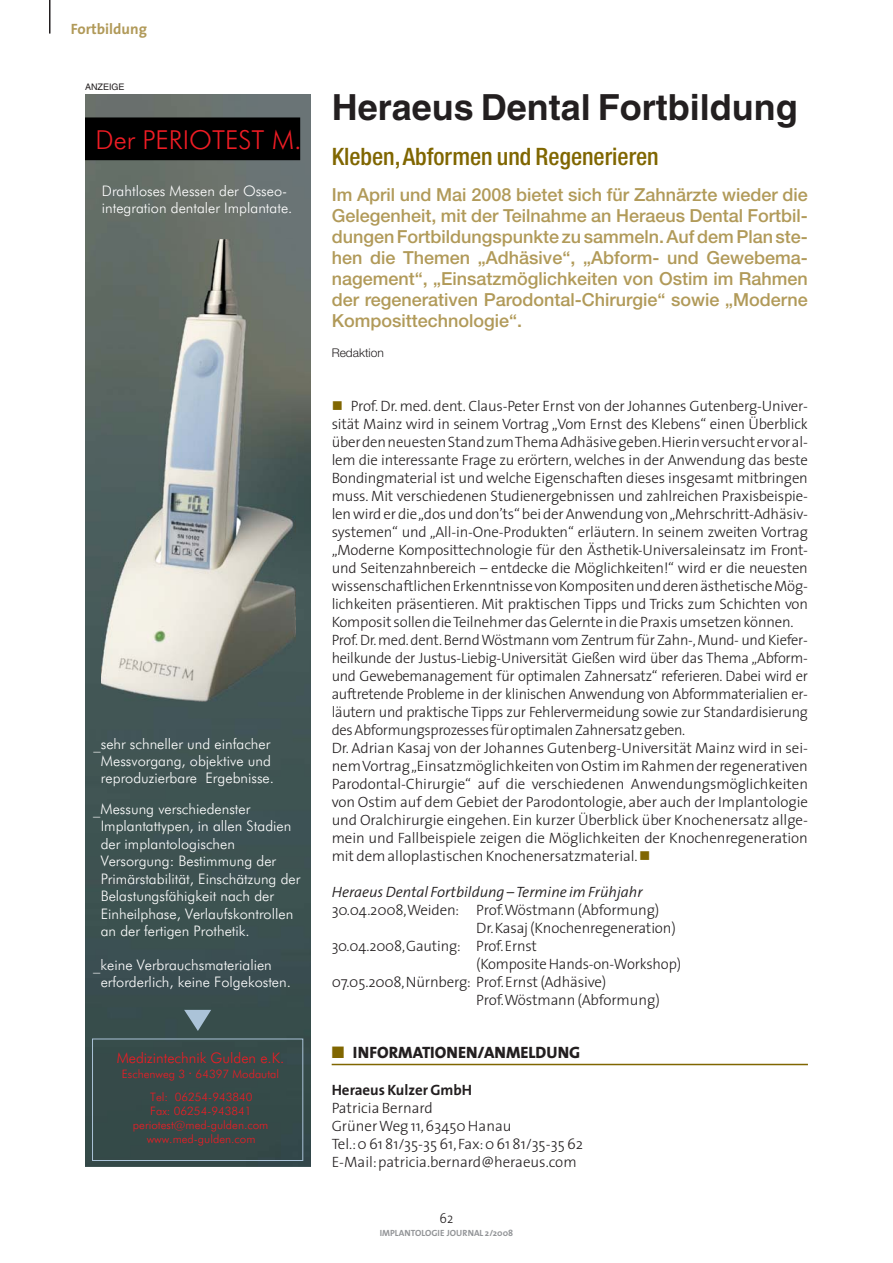
<style>
.page{position:relative;width:893px;height:1263px;background:#fff}
.page>*{position:absolute;margin:0;border:0;box-sizing:border-box;transform-origin:0 0}
.t1{font:700 36px "Helvetica";color:#231f20}
.t2{font:26.25px "Futura Lt BT+EQHXXU+PWFXUG";color:#ed1c24}
.t3{font:500 condensed 24px "Helvetica Neue";color:#806600}
.t4{font:500 18px/21px "Helvetica Neue";color:#b19a59;text-align:justify}
.t5{font:800 16.5px "The Sans";color:#231f20}
.t6{font:300 15px/18px "The Sans";letter-spacing:-.01em;color:#231f20}
.t7{font:italic 300 15px "The Sans";color:#231f20}
.t8{font:700 15px "The Sans";color:#231f20}
.t9{font:700 15px "The Sans";color:#b19a59}
.t10{font:14.55px/17.4px "Futura Lt BT+EQHXXU+PWFXUG";color:#fff}
.t11{font:14.55px "Futura Lt BT+EQHXXU+PWFXUG";color:#ed1c24}
.t12{font:300 14.25px "The Sans";color:#231f20;scale:.9 1}
.t13{font:300 12px "Helvetica Neue";color:#231f20}
.t14{font:11.7px/14px "Futura Lt BT+EQHXXU+PWFXUG";color:#ed1c24;text-align:center}
.t15{font:700 9px "The Sans";color:#939598}
.t16{font:9px "Helvetica";color:#231f20}
.s1{font-family:"Arial+QPDMMS+IFHFPW";font-size:13.05px}
.s2{color:#806600}
</style>
<div class="page">
<hr style="left:49px;top:0;width:2px;height:34px;background:#231f20">
<hr style="left:332px;top:1064px;width:476px;height:1px;background:#806600">
<svg style="left:85px;top:95px;width:225px;height:1071px;background:#5c6966"></svg>
<p class="t9" style="left:71px;top:21px;width:78px">Fortbildung</p>
<p class="t16" style="left:85px;top:84px;width:41px">ANZEIGE</p>
<h2 class="t2" style="left:95px;top:129px;width:208px">Der PERIOTEST M.</h2>
<p class="t10" style="left:102px;top:183px;width:192px">Drahtloses Messen der Osseo&shy;integration dentaler Implantate.</p>
<p class="t10" style="left:94px;top:736px;width:182px;text-align:center">_sehr schneller und einfacher<br>Messvorgang, objektive und reproduzierbare Ergebnisse.</p>
<p class="t10" style="left:101px;top:801px;width:201px;text-indent:-7px">_Messung verschiedenster<br>Implantattypen, in allen Stadien der implantologischen<br>Versorgung: Bestimmung der<br>Primärstabilität, Einschätzung der<br>Belastungsfähigkeit nach der<br>Einheilphase, Verlaufskontrollen an der fertigen Prothetik.</p>
<p class="t10" style="left:101px;top:957px;width:192px;text-indent:-7px">_keine Verbrauchsmaterialien erforderlich, keine Folgekosten.</p>
<p class="t11" style="left:117px;top:1051px;width:169px">Medizintechnik Gulden e.K.</p>
<p class="t14" style="left:122px;top:1063px;width:159px;line-height:22.8px">Eschenweg 3 <span class="s1">·</span> 64397 Modautal<br>Tel: 06254-943840</p>
<p class="t14" style="left:133px;top:1104px;width:137px">Fax: 06254-943841 periotest@med-gulden.com www.med-gulden.com</p>
<h1 class="t1" style="left:332px;top:94px;width:467px">Heraeus Dental Fortbildung</h1>
<h3 class="t3" style="left:332px;top:148px;width:329px">Kleben,Abformen und Regenerieren</h3>
<p class="t4" style="left:332px;top:186px;width:478px">Im April und Mai 2008 bietet sich für Zahnärzte wieder die Gelegenheit, mit der Teilnahme an Heraeus Dental Fortbil&shy;dungen Fortbildungspunkte zu sammeln. Auf dem Plan ste&shy;hen die Themen „Adhäsive“, „Abform- und Gewebema&shy;nagement“, „Einsatzmöglichkeiten von Ostim im Rahmen der regenerativen Parodontal-Chirurgie“ sowie „Moderne Komposittechnologie“.</p>
<p class="t13" style="left:332px;top:348px;width:54px">Redaktion</p>
<p class="t6" style="left:332px;top:398px;width:478px;text-indent:19px">Prof. Dr. med. dent. Claus-Peter Ernst von der Johannes Gutenberg-Univer&shy;sität Mainz wird in seinem Vortrag „Vom Ernst des Klebens“ einen Überblick über den neuesten Stand zum Thema Adhäsive geben.Hierin versucht er vor al&shy;lem die interessante Frage zu erörtern, welches in der Anwendung das beste Bondingmaterial ist und welche Eigenschaften dieses insgesamt mitbringen muss. Mit verschiedenen Studienergebnissen und zahlreichen Praxisbeispie&shy;len wird er die „dos und don’ts“ bei der Anwendung von „Mehrschritt-Adhäsiv&shy;systemen“ und „All-in-One-Produkten“ erläutern. In seinem zweiten Vortrag „Moderne Komposittechnologie für den Ästhetik-Universaleinsatz im Front&shy;und Seitenzahnbereich – entdecke die Möglichkeiten!“ wird er die neuesten wissenschaftlichen Erkenntnisse von Kompositen und deren ästhetische Mög&shy;lichkeiten präsentieren. Mit praktischen Tipps und Tricks zum Schichten von Komposit sollen die Teilnehmer das Gelernte in die Praxis umsetzen können.<br>Prof. Dr. med. dent. Bernd Wöstmann vom Zentrum für Zahn-, Mund- und Kiefer&shy;heilkunde der Justus-Liebig-Universität Gießen wird über das Thema „Abform&shy;und Gewebemanagement für optimalen Zahnersatz“ referieren. Dabei wird er auftretende Probleme in der klinischen Anwendung von Abformmaterialien er&shy;läutern und praktische Tipps zur Fehlervermeidung sowie zur Standardisierung des Abformungsprozesses für optimalen Zahnersatz geben.<br>Dr. Adrian Kasaj von der Johannes Gutenberg-Universität Mainz wird in sei&shy;nem Vortrag „Einsatzmöglichkeiten von Ostim im Rahmen der regenerativen Parodontal-Chirurgie“ auf die verschiedenen Anwendungsmöglichkeiten von Ostim auf dem Gebiet der Parodontologie, aber auch der Implantologie und Oralchirurgie eingehen. Ein kurzer Überblick über Knochenersatz allge&shy;mein und Fallbeispiele zeigen die Möglichkeiten der Knochenregeneration mit dem alloplastischen Knochenersatzmaterial.</p>
<p class="t7" style="left:332px;top:886px;width:312px">Heraeus Dental Fortbildung – Termine im Frühjahr</p>
<p class="t6" style="left:332px;top:902px;width:329px">30.04.2008,Weiden: Prof.Wöstmann (Abformung)</p>
<p class="t6" style="left:476px;top:920px;width:201px">Dr.Kasaj (Knochenregeneration)</p>
<p class="t6" style="left:332px;top:938px;width:207px">30.04.2008,Gauting: Prof.Ernst</p>
<p class="t6" style="left:476px;top:956px;width:206px">(Komposite Hands-on-Workshop)</p>
<p class="t6" style="left:332px;top:974px;width:276px">07.05.2008,Nürnberg: Prof.Ernst (Adhäsive)</p>
<p class="t6" style="left:476px;top:992px;width:185px">Prof.Wöstmann (Abformung)</p>
<p class="t5" style="left:332px;top:1044px;width:250px"><span class="s2">■</span> INFORMATIONEN/ANMELDUNG</p>
<p class="t8" style="left:332px;top:1082px;width:142px">Heraeus Kulzer GmbH</p>
<p class="t6" style="left:332px;top:1100px;width:253px">Patricia Bernard<br>Grüner Weg 11,63450 Hanau<br>Tel.:0 61 81/35-35 61,Fax:0 61 81/35-35 62<br>E-Mail:patricia.bernard@heraeus.com</p>
<p class="t12" style="left:440px;top:1212px;width:17px">62</p>
<p class="t15" style="left:380px;top:1228px;width:135px">IMPLANTOLOGIE JOURNAL 2/2008</p>
</div>
